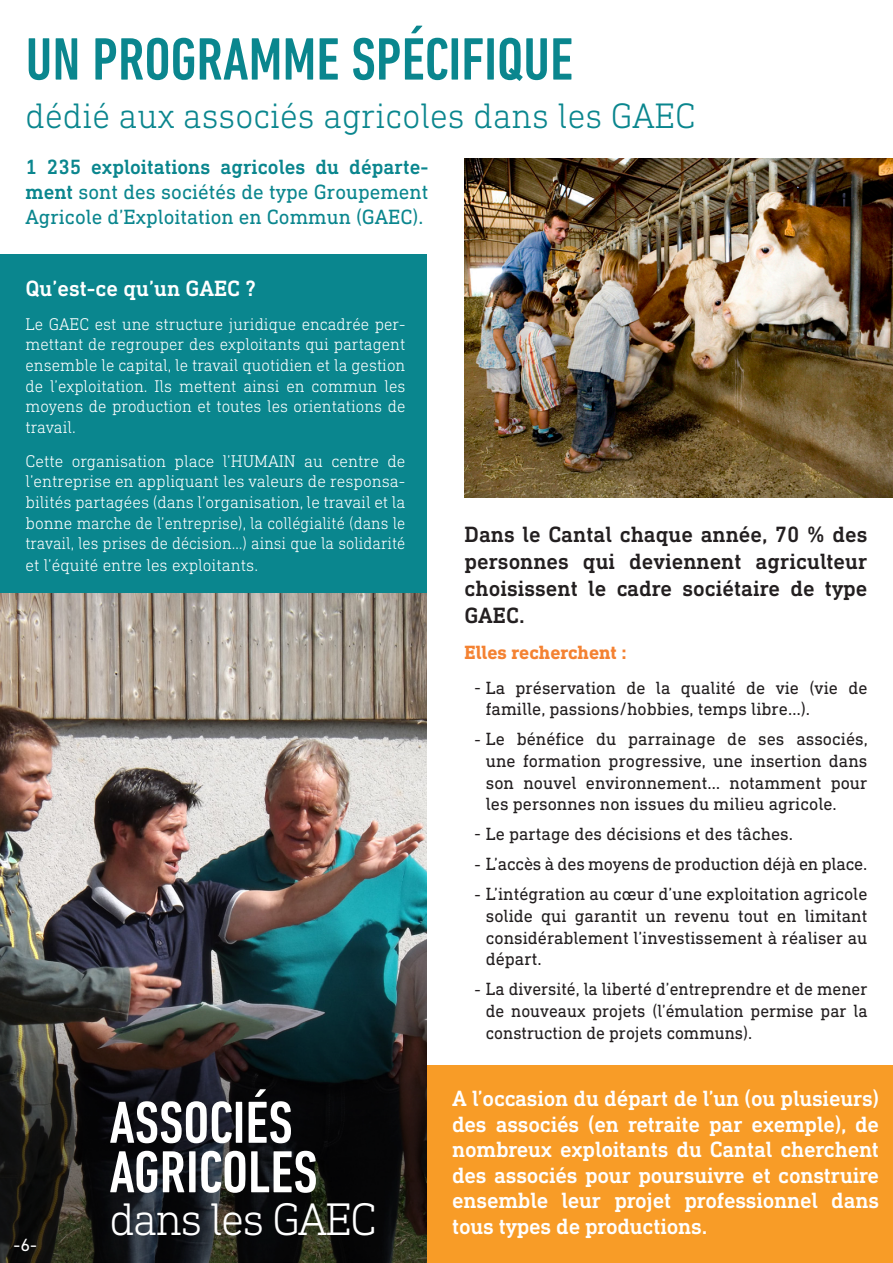
<style>
.page{position:relative;width:893px;height:1263px;background:#fff}
.page>*{position:absolute;margin:0;border:0;box-sizing:border-box;transform-origin:0 0}
.TITRE_BOLD{font:500 condensed 60.75px "DIN Next LT Pro";color:#0a868e}
.TITRE_BOLD-2{font:500 condensed 60.3px/49.5px "DIN Next LT Pro";color:#fff}
.TITRE_LIGHT{font:300 46.5px "DIN Next Slab Pro";letter-spacing:-.04em;color:#fff}
.TITRE_LIGHT-2{font:300 36px "DIN Next Slab Pro";color:#0a868e}
.INFO_Chiffre{font:500 22.5px/25.5px "DIN Next Slab Pro";letter-spacing:-.01em;color:#fff;text-align:justify}
.INFO_Chiffre-2{font:500 22.5px/27px "DIN Next Slab Pro";color:#231f20;text-align:justify}
.INFO_Chiffre-3{font:21px/25.2px "DIN Next Slab Pro";color:#0a868e;text-align:justify}
.INFO_Chiffre-4{font:700 19.5px "DIN Next Slab Pro";color:#f48232}
.INFO_Chiffre-5{font:18px/21.6px "DIN Next Slab Pro";color:#231f20;text-align:justify}
.t1{font:18px "DIN Next Slab Pro";color:#fff}
.INFO_Chiffre-6{font:300 17.25px/20.7px "DIN Next Slab Pro";color:#fff;text-align:justify}
.s1{font-weight:500}
.s2{font-size:16.5px}
</style>
<div class="page">
<div style="left:0;top:254px;width:427px;height:340px;background:#0a868e"></div>
<div style="left:427px;top:1066px;width:466px;height:197px;background:#f89c27"></div>
<img style="left:0;top:594px;width:427px;height:380px">
<img style="left:465px;top:158px;width:428px;height:339px">
<img style="left:0;top:974px;width:427px;height:289px">
<p class="TITRE_BOLD" style="left:26px;top:25px;width:549px">UN PROGRAMME SPÉCIFIQUE</p>
<p class="TITRE_LIGHT-2" style="left:26px;top:95px;width:672px">dédié aux associés agricoles dans les GAEC</p>
<p class="INFO_Chiffre-3" style="left:26px;top:154px;width:404px"><span class="s1">1 235 exploitations agricoles du départe&shy;ment</span> sont des sociétés de type Groupement Agricole d’Exploitation en Commun (GAEC).</p>
<p class="INFO_Chiffre" style="left:26px;top:276px;width:232px">Qu’est-ce qu’un GAEC ?</p>
<p class="INFO_Chiffre-6" style="left:26px;top:313px;width:381px">Le GAEC est une structure juridique encadrée per&shy;mettant de regrouper des exploitants qui partagent ensemble le capital, le travail quotidien et la gestion de l’exploitation. Ils mettent ainsi en commun les moyens de production et toutes les orientations de travail.</p>
<p class="INFO_Chiffre-6" style="left:26px;top:450px;width:381px">Cette organisation place l’HUMAIN au centre de l’entreprise en appliquant les valeurs de responsa&shy;bilités partagées (dans l’organisation, le travail et la bonne marche de l’entreprise), la collégialité (dans le travail, les prises de décision…) ainsi que la solidarité et l’équité entre les exploitants.</p>
<p class="t1" style="left:14px;top:1234px;width:25px">-6-</p>
<p class="TITRE_BOLD-2" style="left:109px;top:1097px;width:210px">ASSOCIÉS<br>AGRICOLES</p>
<p class="TITRE_LIGHT" style="left:109px;top:1192px;width:269px">dans les GAEC</p>
<p class="INFO_Chiffre-2" style="left:465px;top:521px;width:404px">Dans le Cantal chaque année, 70 % des personnes qui deviennent agriculteur choisissent le cadre sociétaire de type GAEC.</p>
<p class="INFO_Chiffre-4" style="left:465px;top:641px;width:164px">Elles recherchent :</p>
<p class="INFO_Chiffre-5" style="left:486px;top:676px;width:383px;text-indent:-11px"><span class="s2">-</span> La préservation de la qualité de vie (vie de famille, passions/hobbies, temps libre…).</p>
<p class="INFO_Chiffre-5" style="left:486px;top:728px;width:383px;text-indent:-11px"><span class="s2">-</span> Le bénéfice du parrainage de ses associés, une formation progressive, une insertion dans son nouvel environnement… notamment pour les personnes non issues du milieu agricole.</p>
<p class="INFO_Chiffre-5" style="left:474px;top:823px;width:320px"><span class="s2">-</span> Le partage des décisions et des tâches.</p>
<p class="INFO_Chiffre-5" style="left:474px;top:853px;width:394px"><span class="s2">-</span> L’accès à des moyens de production déjà en place.</p>
<p class="INFO_Chiffre-5" style="left:486px;top:883px;width:383px;text-indent:-11px"><span class="s2">-</span> L’intégration au cœur d’une exploitation agricole solide qui garantit un revenu tout en limitant considérablement l’investissement à réaliser au départ.</p>
<p class="INFO_Chiffre-5" style="left:486px;top:978px;width:383px;text-indent:-11px"><span class="s2">-</span> La diversité, la liberté d’entreprendre et de mener de nouveaux projets (l’émulation permise par la construction de projets communs).</p>
<p class="INFO_Chiffre" style="left:452px;top:1086px;width:429px">A l’occasion du départ de l’un (ou plusieurs) des associés (en retraite par exemple), de nombreux exploitants du Cantal cherchent des associés pour poursuivre et construire ensemble leur projet professionnel dans tous types de productions.</p>
</div>
